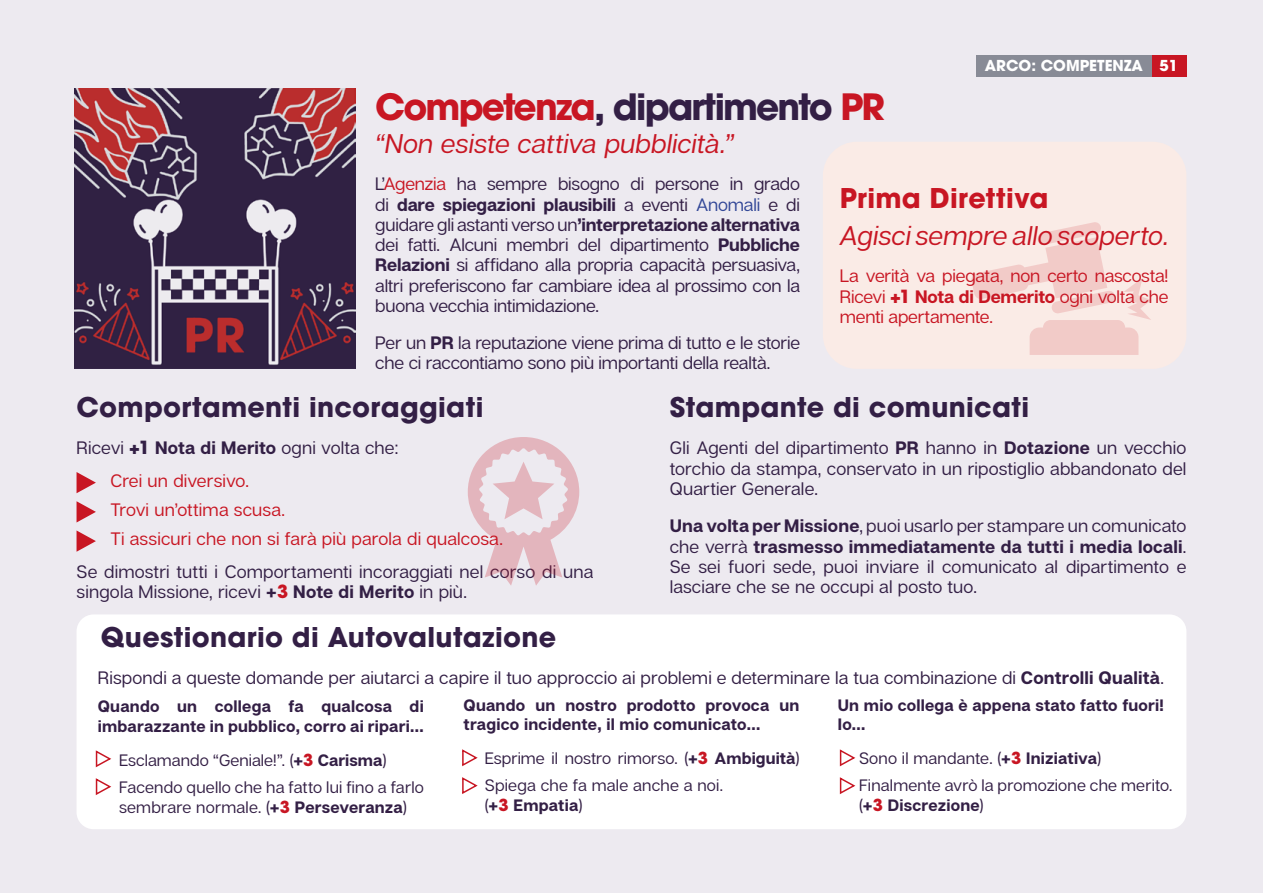
<style>
.page{position:relative;width:1263px;height:893px;background:#edeaf0}
.page>*{position:absolute;margin:0;border:0;box-sizing:border-box;transform-origin:0 0}
.Sub-Subheading{font:700 36px "ITC Avant Garde Pro";letter-spacing:-.05em;color:#331f45}
.Main_Body{font:700 27px "ITC Avant Garde Pro";letter-spacing:.015em;color:#331f45}
.Main_Body-2{font:italic 27px "Articulat CF";letter-spacing:.005em;color:#c81623}
.Main_Body-3{font:700 27px "ITC Avant Garde Pro";color:#c81623}
.Main_Body-4{font:18px/20.2px "Articulat CF";letter-spacing:.005em;color:#331f45;text-align:justify}
.Main_Body-5{font:18px/20.2px "Articulat CF";color:#c81623;text-align:justify}
.Main_Body-6{font:16.5px/20.2px "Articulat CF";letter-spacing:.01em;color:#331f45}
.Sub-Subheading-2{font:700 16.5px/19.5px "Articulat CF";letter-spacing:.015em;color:#331f45}
.t1{font:700 15px "ITC Avant Garde Pro";color:#fff}
.s1{color:#c81623}
.s2{font-weight:700}
.s3{color:#324797}
.s4{font-family:"ITC Avant Garde Pro";font-weight:700}
.s5{font-family:"ITC Avant Garde Pro";font-weight:700;color:#c81623}
</style>
<div class="page">
<div style="left:1151px;top:55px;width:35px;height:22px;background:#c81623"></div>
<div style="left:976px;top:55px;width:175px;height:22px;background:#888b96"></div>
<img style="left:74px;top:88px;width:281px;height:281px">
<div style="left:823px;top:142px;width:363px;height:227px;background:#faebe6;border-radius:34px"></div>
<svg style="left:971px;top:222px;width:180px;height:133px"></svg>
<svg style="left:77px;top:472px;width:19px;height:21px"></svg>
<svg style="left:77px;top:501px;width:19px;height:21px"></svg>
<svg style="left:77px;top:530px;width:19px;height:22px"></svg>
<svg style="left:468px;top:437px;width:111px;height:148px"></svg>
<div style="left:77px;top:614px;width:1109px;height:215px;background:#fff;border-radius:17px"></div>
<svg style="left:95px;top:750px;width:17px;height:18px"></svg>
<svg style="left:95px;top:778px;width:17px;height:17px"></svg>
<svg style="left:462px;top:749px;width:16px;height:18px"></svg>
<svg style="left:462px;top:777px;width:16px;height:17px"></svg>
<svg style="left:839px;top:749px;width:17px;height:18px"></svg>
<svg style="left:839px;top:777px;width:17px;height:17px"></svg>
<p class="t1" style="left:985px;top:56px;width:24px">ARCo</p>
<p class="t1" style="left:1031px;top:56px;width:148px">: Competenza 51</p>
<p class="Sub-Subheading" style="left:375px;top:83px;width:487px"><span class="s1">Competenza</span>, dipartimento <span class="s1">PR</span></p>
<p class="Main_Body-2" style="left:375px;top:128px;width:360px">“Non esiste cattiva pubblicità.”</p>
<p class="Main_Body-4" style="left:375px;top:174px;width:426px">L’<span class="s1">Agenzia</span> ha sempre bisogno di persone in grado di <span class="s2">dare spiegazioni plausibili</span> a eventi <span class="s3">Anomali</span> e di guidare gli astanti verso un<span class="s2">’interpretazione alternativa </span>dei fatti. Alcuni membri del dipartimento <span class="s2">Pubbliche Relazioni</span> si affidano alla propria capacità persuasiva, altri preferiscono far cambiare idea al prossimo con la buona vecchia intimidazione.</p>
<p class="Main_Body-4" style="left:375px;top:333px;width:426px">Per un <span class="s2">PR</span> la reputazione viene prima di tutto e le storie che ci raccontiamo sono più importanti della realtà.</p>
<p class="Main_Body" style="left:77px;top:389px;width:408px">Comportamenti incoraggiati</p>
<p class="Main_Body-4" style="left:77px;top:438px;width:324px">Ricevi <span class="s4">+1</span> <span class="s2">Nota di Merito</span> ogni volta che:</p>
<p class="Main_Body-5" style="left:111px;top:471px;width:140px">Crei un diversivo.</p>
<p class="Main_Body-5" style="left:111px;top:500px;width:176px">Trovi un’ottima scusa.</p>
<p class="Main_Body-5" style="left:111px;top:529px;width:394px">Ti assicuri che non si farà più parola di qualcosa.</p>
<p class="Main_Body-4" style="left:77px;top:562px;width:518px">Se dimostri tutti i Comportamenti incoraggiati nel corso di una singola Missione, ricevi <span class="s2">+</span><span class="s5">3</span> <span class="s2">Note di Merito</span> in più.</p>
<p class="Main_Body-3" style="left:840px;top:180px;width:210px">Prima Direttiva</p>
<p class="Main_Body-2" style="left:840px;top:220px;width:330px">Agisci sempre allo scoperto.</p>
<p class="Main_Body-5" style="left:840px;top:266px;width:330px">La verità va piegata, non certo nascosta!<br>Ricevi <span class="s4">+1</span> <span class="s2">Nota di Demerito</span> ogni volta che menti apertamente.</p>
<p class="Main_Body" style="left:670px;top:389px;width:361px">Stampante di comunicati</p>
<p class="Main_Body-4" style="left:670px;top:438px;width:518px">Gli Agenti del dipartimento <span class="s2">PR</span> hanno in <span class="s2">Dotazione</span> un vecchio torchio da stampa, conservato in un ripostiglio abbandonato del Quartier Generale.</p>
<p class="Main_Body-4" style="left:670px;top:516px;width:518px"><span class="s2">Una volta per Missione</span>, puoi usarlo per stampare un comunicato che verrà <span class="s2">trasmesso immediatamente da tutti i media locali</span>.<br>Se sei fuori sede, puoi inviare il comunicato al dipartimento e lasciare che se ne occupi al posto tuo.</p>
<p class="Main_Body" style="left:101px;top:619px;width:457px">Questionario di Autovalutazione</p>
<p class="Main_Body-4" style="left:98px;top:668px;width:1067px">Rispondi a queste domande per aiutarci a capire il tuo approccio ai problemi e determinare la tua combinazione di <span class="s2">Controlli Qualità</span>.</p>
<p class="Sub-Subheading-2" style="left:98px;top:698px;width:328px">Quando un collega fa qualcosa di imbarazzante in pubblico, corro ai ripari...</p>
<p class="Main_Body-6" style="left:119px;top:750px;width:269px">Esclamando “Geniale!”. (<span class="s2">+</span><span class="s5">3</span> <span class="s2">Carisma</span>)</p>
<p class="Main_Body-6" style="left:119px;top:777px;width:306px">Facendo quello che ha fatto lui fino a farlo sembrare normale. (<span class="s2">+</span><span class="s5">3</span> <span class="s2">Perseveranza</span>)</p>
<p class="Sub-Subheading-2" style="left:838px;top:696px;width:328px">Un mio collega è appena stato fatto fuori!<br>Io...</p>
<p class="Main_Body-6" style="left:859px;top:749px;width:244px">Sono il mandante. (<span class="s2">+</span><span class="s5">3</span> <span class="s2">Iniziativa</span>)</p>
<p class="Main_Body-6" style="left:859px;top:776px;width:315px">Finalmente avrò la promozione che merito. (<span class="s2">+</span><span class="s5">3</span> <span class="s2">Discrezione</span>)</p>
<p class="Sub-Subheading-2" style="left:463px;top:696px;width:337px">Quando un nostro prodotto provoca un tragico incidente, il mio comunicato...</p>
<p class="Main_Body-6" style="left:485px;top:749px;width:316px">Esprime il nostro rimorso. (<span class="s2">+</span><span class="s5">3</span> <span class="s2">Ambiguità</span>)</p>
<p class="Main_Body-6" style="left:485px;top:776px;width:240px">Spiega che fa male anche a noi. (<span class="s2">+</span><span class="s5">3</span> <span class="s2">Empatia</span>)</p>
</div>
